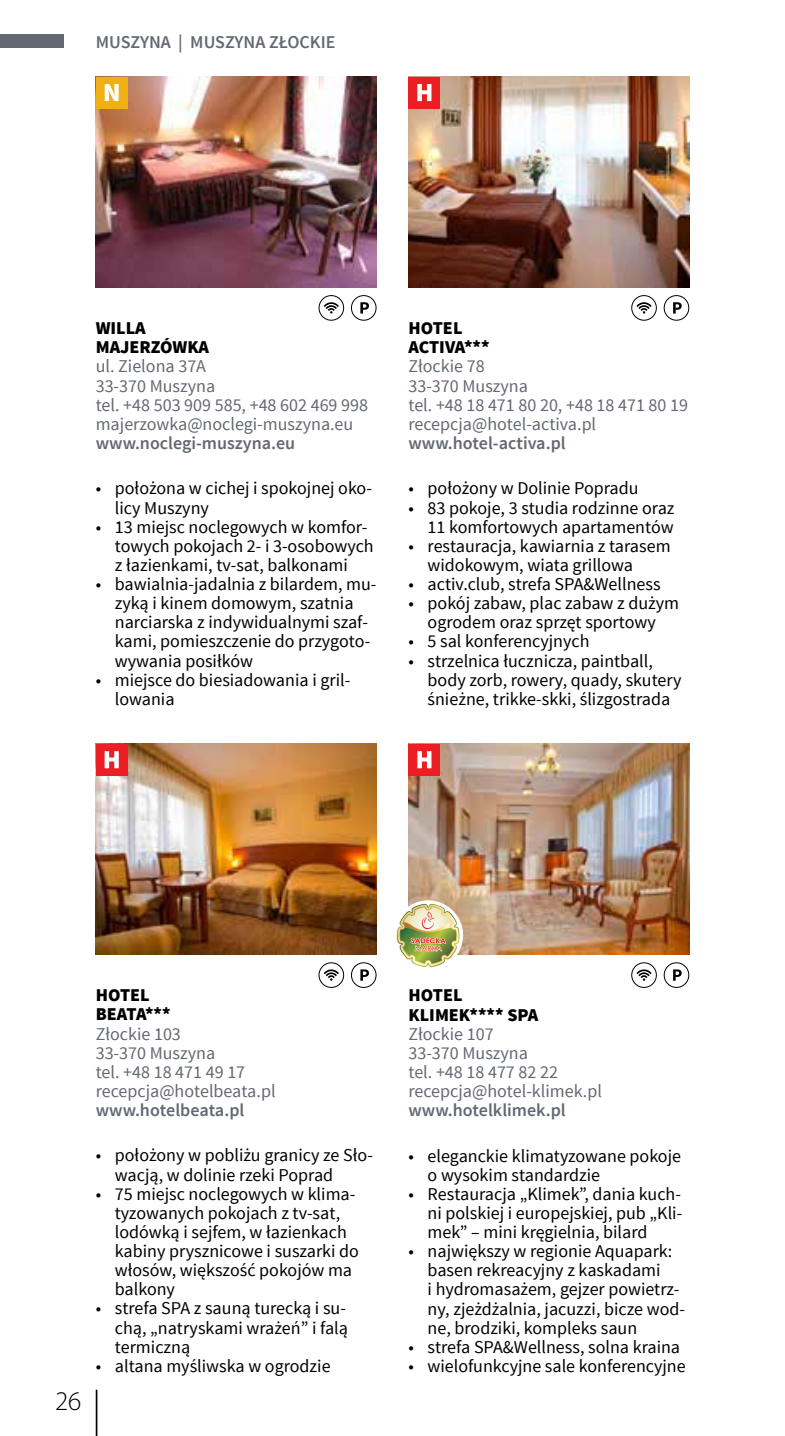
<style>
.page{position:relative;width:785px;height:1436px;background:#fff}
.page>*{position:absolute;margin:0;border:0;box-sizing:border-box;transform-origin:0 0}
.t1{font:300 27px "Myriad Pro";color:#000}
.t2{font:18px/19.1px "Source Sans Pro";color:#000}
.t3{font:18px/19.1px "Source Sans Pro";color:#636872}
.t4{font:600 18px "Source Sans Pro";color:#636872}
.t5{font:900 18px/19.1px "Source Sans Pro";color:#000}
</style>
<div class="page">
<hr style="left:96px;top:1389px;width:1px;height:46px;background:#000">
<div style="left:0;top:35px;width:64px;height:13px;background:#636872"></div>
<img style="left:408px;top:77px;width:281px;height:210px">
<div style="left:663px;top:295px;width:26px;height:25px;border:1px solid #000;border-radius:50%"></div>
<svg style="left:673px;top:302px;width:8px;height:11px"></svg>
<svg style="left:636px;top:302px;width:15px;height:11px"></svg>
<div style="left:631px;top:295px;width:25px;height:25px;border:1px solid #000;border-radius:50%"></div>
<img style="left:96px;top:77px;width:280px;height:210px">
<div style="left:351px;top:295px;width:25px;height:25px;border:1px solid #000;border-radius:50%"></div>
<svg style="left:360px;top:302px;width:9px;height:11px"></svg>
<svg style="left:323px;top:302px;width:16px;height:11px"></svg>
<div style="left:318px;top:295px;width:26px;height:25px;border:1px solid #000;border-radius:50%"></div>
<div style="left:408px;top:77px;width:32px;height:31px;background:#ed1d24"></div>
<svg style="left:417px;top:84px;width:14px;height:17px"></svg>
<div style="left:96px;top:77px;width:32px;height:31px;background:#f0af13"></div>
<svg style="left:105px;top:84px;width:14px;height:17px"></svg>
<img style="left:408px;top:743px;width:281px;height:211px">
<img style="left:96px;top:743px;width:280px;height:211px">
<div style="left:393px;top:900px;width:70px;height:70px;background:#fff;border-radius:50%"></div>
<img style="left:396px;top:903px;width:64px;height:64px">
<div style="left:351px;top:962px;width:25px;height:25px;border:1px solid #000;border-radius:50%"></div>
<svg style="left:360px;top:969px;width:9px;height:11px"></svg>
<div style="left:663px;top:962px;width:26px;height:25px;border:1px solid #000;border-radius:50%"></div>
<svg style="left:673px;top:969px;width:8px;height:11px"></svg>
<svg style="left:323px;top:969px;width:16px;height:11px"></svg>
<div style="left:318px;top:962px;width:26px;height:25px;border:1px solid #000;border-radius:50%"></div>
<svg style="left:636px;top:969px;width:15px;height:11px"></svg>
<div style="left:631px;top:962px;width:25px;height:25px;border:1px solid #000;border-radius:50%"></div>
<div style="left:408px;top:743px;width:32px;height:32px;background:#ed1d24"></div>
<svg style="left:417px;top:751px;width:14px;height:17px"></svg>
<div style="left:96px;top:743px;width:32px;height:32px;background:#ed1d24"></div>
<svg style="left:105px;top:751px;width:14px;height:17px"></svg>
<p class="t4" style="left:96px;top:31px;width:241px">MUSZYNA | MUSZYNA ZŁOCKIE</p>
<p class="t5" style="left:96px;top:319px;width:115px">WILLA<br>MAJERZÓWKA</p>
<p class="t3" style="left:96px;top:357px;width:274px">ul. Zielona 37A<br>33-370 Muszyna<br>tel. +48 503 909 585, +48 602 469 998 majerzowka@noclegi-muszyna.eu</p>
<p class="t4" style="left:96px;top:431px;width:201px">www.noclegi-muszyna.eu</p>
<p class="t2" style="left:115px;top:479px;width:259px;text-indent:-19px">• położona w cichej i spokojnej oko&shy;licy Muszyny</p>
<p class="t2" style="left:115px;top:517px;width:260px;text-indent:-19px">• 13 miejsc noclegowych w komfor&shy;towych pokojach 2- i 3-osobowych z łazienkami, tv-sat, balkonami</p>
<p class="t2" style="left:115px;top:574px;width:263px;text-indent:-19px">• bawialnia-jadalnia z bilardem, mu&shy;zyką i kinem domowym, szatnia narciarska z indywidualnymi szaf&shy;kami, pomieszczenie do przygoto&shy;wywania posiłków</p>
<p class="t2" style="left:115px;top:670px;width:237px;text-indent:-19px">• miejsce do biesiadowania i gril&shy;lowania</p>
<p class="t5" style="left:408px;top:319px;width:83px">HOTEL<br>ACTIVA***</p>
<p class="t3" style="left:408px;top:357px;width:281px">Złockie 78<br>33-370 Muszyna<br>tel. +48 18 471 80 20, +48 18 471 80 19 recepcja@hotel-activa.pl</p>
<p class="t4" style="left:408px;top:431px;width:159px">www.hotel-activa.pl</p>
<p class="t2" style="left:408px;top:479px;width:232px">• położony w Dolinie Popradu</p>
<p class="t2" style="left:408px;top:498px;width:267px;text-align:right">• 83 pokoje, 3 studia rodzinne oraz<br>11 komfortowych apartamentów</p>
<p class="t2" style="left:427px;top:536px;width:244px;text-indent:-19px">• restauracja, kawiarnia z tarasem widokowym, wiata grillowa</p>
<p class="t2" style="left:408px;top:574px;width:254px">• activ.club, strefa SPA&amp;Wellness</p>
<p class="t2" style="left:408px;top:594px;width:272px;text-align:center">• pokój zabaw, plac zabaw z dużym ogrodem oraz sprzęt sportowy</p>
<p class="t2" style="left:408px;top:632px;width:182px">• 5 sal konferencyjnych</p>
<p class="t2" style="left:427px;top:651px;width:255px;text-indent:-19px">• strzelnica łucznicza, paintball, body zorb, rowery, quady, skutery śnieżne, trikke-skki, ślizgostrada</p>
<h1 class="t1" style="left:55px;top:1384px;width:28px">26</h1>
<p class="t5" style="left:96px;top:986px;width:76px">HOTEL<br>BEATA***</p>
<p class="t3" style="left:96px;top:1024px;width:181px">Złockie 103<br>33-370 Muszyna<br>tel. +48 18 471 49 17 recepcja@hotelbeata.pl</p>
<p class="t4" style="left:96px;top:1098px;width:150px">www.hotelbeata.pl</p>
<p class="t2" style="left:115px;top:1145px;width:259px;text-indent:-19px">• położony w pobliżu granicy ze Sło&shy;wacją, w dolinie rzeki Poprad</p>
<p class="t2" style="left:115px;top:1184px;width:245px;text-indent:-19px">• 75 miejsc noclegowych w klima&shy;tyzowanych pokojach z tv-sat, lodówką i sejfem, w łazienkach kabiny prysznicowe i suszarki do włosów, większość pokojów ma balkony</p>
<p class="t2" style="left:115px;top:1298px;width:235px;text-align:justify;text-indent:-19px">• strefa SPA z sauną turecką i su&shy;chą, „natryskami wrażeń” i falą termiczną</p>
<p class="t2" style="left:96px;top:1356px;width:236px">• altana myśliwska w ogrodzie</p>
<p class="t5" style="left:408px;top:986px;width:131px">HOTEL<br>KLIMEK**** SPA</p>
<p class="t3" style="left:408px;top:1024px;width:195px">Złockie 107<br>33-370 Muszyna<br>tel. +48 18 477 82 22 recepcja@hotel-klimek.pl</p>
<p class="t4" style="left:408px;top:1098px;width:159px">www.hotelklimek.pl</p>
<p class="t2" style="left:427px;top:1146px;width:255px;text-indent:-19px">• eleganckie klimatyzowane pokoje o wysokim standardzie</p>
<p class="t2" style="left:427px;top:1184px;width:256px;text-align:justify;text-indent:-19px">• Restauracja „Klimek”, dania kuch&shy;ni polskiej i europejskiej, pub „Kli&shy;mek” – mini kręgielnia, bilard</p>
<p class="t2" style="left:427px;top:1241px;width:259px;text-indent:-19px">• największy w regionie Aquapark: basen rekreacyjny z kaskadami<br>i hydromasażem, gejzer powietrz&shy;ny, zjeżdżalnia, jacuzzi, bicze wod&shy;ne, brodziki, kompleks saun</p>
<p class="t2" style="left:408px;top:1337px;width:273px">• strefa SPA&amp;Wellness, solna kraina</p>
<p class="t2" style="left:408px;top:1356px;width:279px">• wielofunkcyjne sale konferencyjne</p>
</div>
